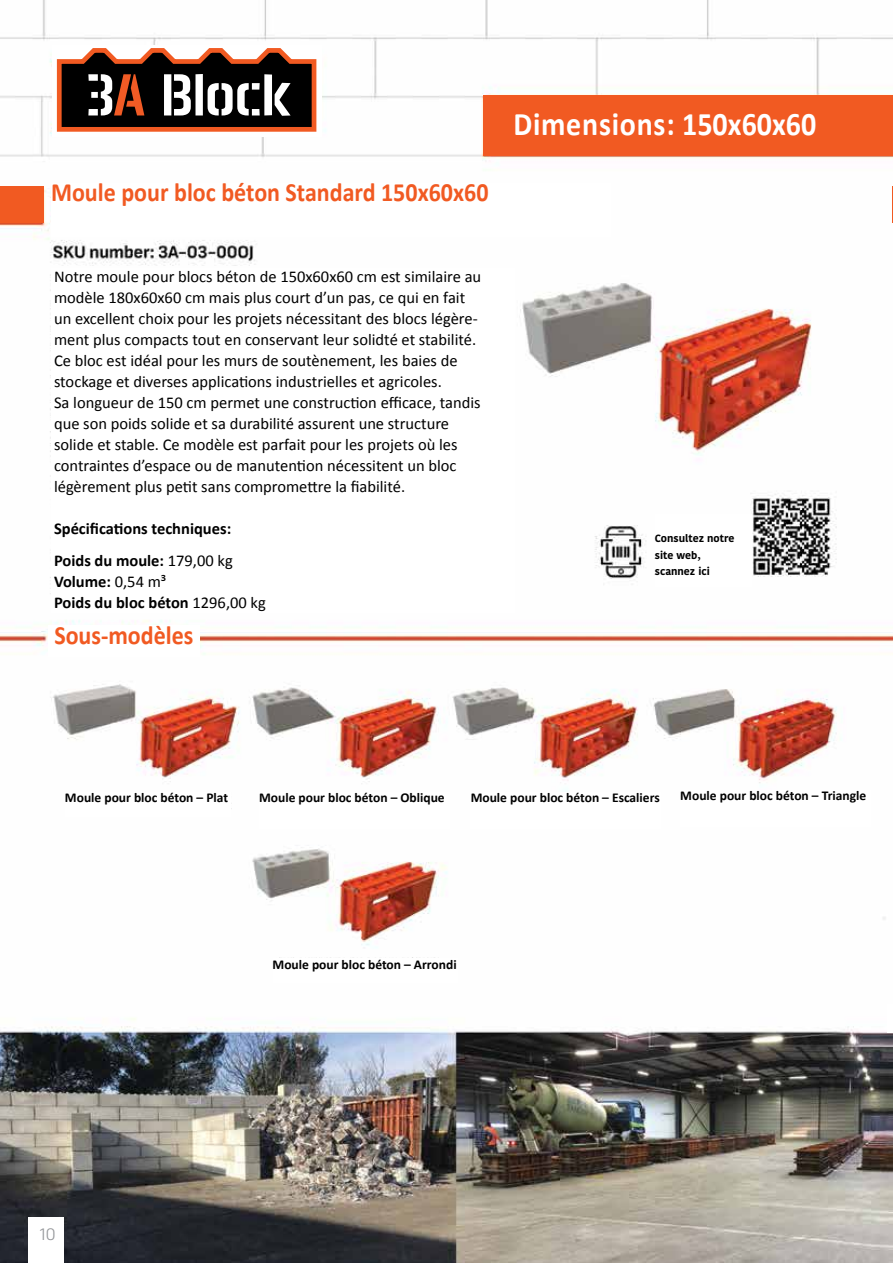
<style>
.page{position:relative;width:893px;height:1263px;background:#fff}
.page>*{position:absolute;margin:0;border:0;box-sizing:border-box;transform-origin:0 0}
.t1{font:700 33px "Calibri";letter-spacing:.025em;color:#fff;scale:.91 1}
.t2{font:700 26.4px "Calibri";color:#f15a22;scale:.91 1}
.t3{font:16.5px/21px "Calibri";color:#000}
.t4{font:700 16.5px/31.5px "Calibri";color:#000}
.t5{font:16.5px "Ko Ho";color:#939598}
.t6{font:700 13.5px "Calibri";color:#000}
.t7{font:700 10.5px/16.5px "Kohinoor Telugu";color:#000}
.s1{font-weight:400}
</style>
<div class="page">
<img style="left:0;top:0;width:893px;height:1263px">
<div style="left:29px;top:1217px;width:35px;height:46px;background:#fff"></div>
<div style="left:888px;top:1004px;width:5px;height:28px;background:#fff"></div>
<div style="left:51px;top:183px;width:560px;height:53px;background:#fff"></div>
<div style="left:51px;top:268px;width:463px;height:344px;background:#fff"></div>
<div style="left:53px;top:45px;width:269px;height:92px;background:#fff"></div>
<svg style="left:56px;top:48px;width:261px;height:84px"></svg>
<div style="left:483px;top:95px;width:410px;height:61px;background:#f15a22"></div>
<hr style="left:892px;top:186px;width:1px;height:37px;background:#f15a22">
<div style="left:0;top:186px;width:44px;height:37px;background:#f15a22"></div>
<div style="left:273px;top:959px;width:184px;height:24px;background:#fff"></div>
<div style="left:65px;top:792px;width:166px;height:24px;background:#fff"></div>
<div style="left:259px;top:792px;width:190px;height:36px;background:#fff"></div>
<div style="left:471px;top:792px;width:190px;height:36px;background:#fff"></div>
<div style="left:680px;top:790px;width:190px;height:37px;background:#fff"></div>
<div style="left:48px;top:625px;width:152px;height:32px;background:#fff"></div>
<div style="left:655px;top:514px;width:97px;height:73px;background:#fff"></div>
<h2 class="t2" style="left:51px;top:173px;width:482px">Moule pour bloc béton Standard 150х60x60</h2>
<p class="t3" style="left:54px;top:266px;width:429px">Notre moule pour blocs béton de 150x60x60 cm est similaire au modèle 180x60x60 cm mais plus court d’un pas, ce qui en fait un excellent choix pour les projets nécessitant des blocs légère&shy;ment plus compacts tout en conservant leur solidté et stabilité.<br>Ce bloc est idéal pour les murs de soutènement, les baies de stockage et diverses applications industrielles et agricoles.<br>Sa longueur de 150 cm permet une construction efficace, tandis que son poids solide et sa durabilité assurent une structure solide et stable. Ce modèle est parfait pour les projets où les contraintes d’espace ou de manutention nécessitent un bloc légèrement plus petit sans compromettre la fiabilité.</p>
<p class="t4" style="left:54px;top:513px;width:180px">Spécifications techniques:<br>Poids du moule: <span class="s1">179,00 kg</span></p>
<p class="t4" style="left:54px;top:570px;width:213px;line-height:21px">Volume: <span class="s1">0,54 m³<br></span>Poids du bloc béton <span class="s1">1296,00 kg</span></p>
<h2 class="t2" style="left:54px;top:616px;width:154px">Sous-modèles</h2>
<h1 class="t1" style="left:513px;top:101px;width:335px">Dimensions: 150х60x60</h1>
<p class="t7" style="left:655px;top:530px;width:81px">Consultez notre site web, scannez ici</p>
<p class="t6" style="left:65px;top:788px;width:165px">Moule pour bloc béton – Plat</p>
<p class="t6" style="left:259px;top:788px;width:187px">Moule pour bloc béton – Oblique</p>
<p class="t6" style="left:471px;top:788px;width:191px">Moule pour bloc béton – Escaliers</p>
<p class="t6" style="left:680px;top:786px;width:187px">Moule pour bloc béton – Triangle</p>
<p class="t5" style="left:39px;top:1221px;width:18px">10</p>
<p class="t6" style="left:273px;top:955px;width:186px">Moule pour bloc béton – Arrondi</p>
</div>
